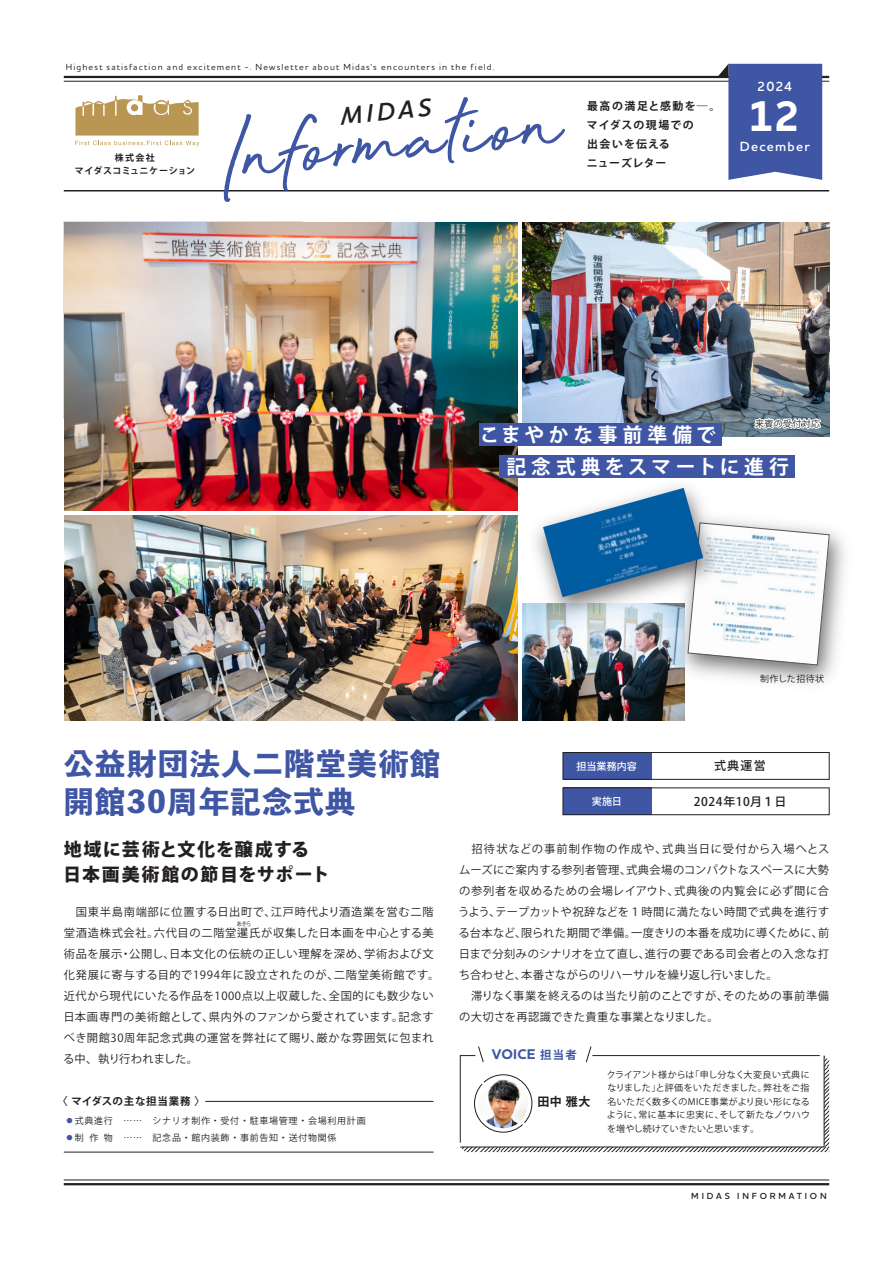
<style>
.page{position:relative;width:893px;height:1263px;background:#fff}
.page>*{position:absolute;margin:0;border:0;box-sizing:border-box;transform-origin:0 0}
.t1{font:700 43.5px "Houschka Pro";color:#fff}
.t2{font:30px/37.5px "Toppan Bunkyu Midashi Go Std EB";letter-spacing:.05em;color:#3f56a5}
.t3{font:italic 600 25.35px "Houschka Pro";color:#231f20}
.t4{font:700 19.65px/32.2px "Koz Go Pr 6 N";letter-spacing:.235em;color:#fff}
.t5{font:800 18px/25.5px "Koz Go Pr 6 N";letter-spacing:.07em;color:#231f20}
.t6{font:700 14.25px "Houschka Pro";letter-spacing:.015em;color:#3f56a5}
.t7{font:600 13.5px "Houschka Pro";letter-spacing:.09em;color:#fff}
.t8{font:500 12px "Koz Go Pr 6 N";letter-spacing:.05em;color:#231f20}
.t9{font:700 12px "Koz Go Pr 6 N";color:#231f20}
.t10{font:700 11.4px "Koz Go Pr 6 N";color:#3f56a5}
.t11{font:11.25px/21px "Koz Go Pr 6 N";letter-spacing:.045em;color:#231f20}
.t12{font:700 10.95px/18.8px "Koz Go Pr 6 N";letter-spacing:.1em;color:#231f20}
.t13{font:700 10.5px "Koz Go Pr 6 N";letter-spacing:.06em;color:#231f20}
.t14{font:500 10.05px "Koz Go Pr 6 N";color:#fff}
.t15{font:9px/13.5px "Koz Go Pr 6 N";letter-spacing:.05em;color:#231f20;text-align:justify}
.t16{font:500 9px "Houschka Pro";letter-spacing:.125em;color:#231f20}
.t17{font:9px "Koz Go Pr 6 N";letter-spacing:.08em;color:#231f20}
.t18{font:700 9px/12.9px "Koz Go Pr 6 N";letter-spacing:.07em;color:#231f20;text-align:center}
.t19{font:600 9px "Houschka Pro";letter-spacing:.315em;color:#231f20}
.t20{font:6px "Koz Go Pr 6 N";color:#231f20;scale:.85 1}
.s1{color:#3f56a5}
</style>
<div class="page">
<div style="left:563px;top:752px;width:89px;height:28px;background:#3f56a5"></div>
<div style="left:563px;top:787px;width:89px;height:28px;background:#3f56a5"></div>
<img style="left:65px;top:223px;width:452px;height:288px">
<img style="left:65px;top:516px;width:452px;height:205px">
<div style="left:562px;top:752px;width:268px;height:28px;border:1px solid #231f20"></div>
<div style="left:562px;top:787px;width:268px;height:28px;border:1px solid #231f20"></div>
<svg style="left:459px;top:1046px;width:370px;height:106px"></svg>
<hr style="left:205px;top:1101px;width:229px;height:1px;background:#231f20">
<hr style="left:64px;top:1151px;width:369px;height:1px;background:#231f20">
<img style="left:522px;top:223px;width:307px;height:213px">
<img style="left:522px;top:631px;width:162px;height:90px">
<div style="left:479px;top:423px;width:243px;height:23px;background:#3f56a5"></div>
<div style="left:499px;top:455px;width:295px;height:23px;background:#3f56a5"></div>
<img style="left:665px;top:520px;width:180px;height:179px">
<svg style="left:688px;top:523px;width:141px;height:142px"></svg>
<img style="left:522px;top:486px;width:210px;height:145px">
<img style="left:543px;top:488px;width:160px;height:109px">
<svg style="left:75px;top:95px;width:124px;height:51px"></svg>
<hr style="left:64px;top:76px;width:765px;height:2px;background:#231f20">
<hr style="left:64px;top:81px;width:765px;height:1px;background:#231f20">
<hr style="left:64px;top:190px;width:765px;height:1px;background:#231f20">
<hr style="left:64px;top:1183px;width:765px;height:2px;background:#231f20">
<hr style="left:64px;top:1179px;width:765px;height:1px;background:#231f20">
<svg style="left:224px;top:97px;width:341px;height:105px"></svg>
<svg style="left:717px;top:64px;width:105px;height:116px;background:#596db0"></svg>
<svg style="left:751px;top:414px;width:72px;height:17px"></svg>
<p class="t16" style="left:66px;top:61px;width:430px">Highest satisfaction and excitement -. Newsletter about Midas's encounters in the field.</p>
<p class="t18" style="left:75px;top:151px;width:122px">株式会社<br>マイダスコミュニケーション</p>
<h3 class="t3" style="left:338px;top:100px;width:93px;rotate:-6deg">MIDAS</h3>
<p class="t12" style="left:587px;top:97px;width:135px">最高の満足と感動を―。マイダスの現場での<br>出会いを伝える<br>ニューズレター</p>
<p class="t7" style="left:757px;top:77px;width:37px">2024</p>
<h1 class="t1" style="left:748px;top:88px;width:54px">12</h1>
<p class="t7" style="left:740px;top:138px;width:71px">December</p>
<p class="t15" style="left:755px;top:417px;width:67px">来賓の受付対応</p>
<h3 class="t4" style="left:480px;top:419px;width:311px">こまやかな事前準備で<br>　記念式典をスマートに進行</h3>
<p class="t15" style="left:760px;top:672px;width:65px">制作した招待状</p>
<h2 class="t2" style="left:64px;top:743px;width:378px">公益財団法人二階堂美術館開館30周年記念式典</h2>
<h3 class="t5" style="left:63px;top:837px;width:268px">地域に芸術と文化を醸成する日本画美術館の節目をサポート</h3>
<p class="t11" style="left:63px;top:902px;width:378px">　国東半島南端部に位置する日出町で、江戸時代より酒造業を営む二階堂酒造株式会社。六代目の二階堂暹氏が収集した日本画を中心とする美術品を展示・公開し、日本文化の伝統の正しい理解を深め、学術および文化発展に寄与する目的で1994年に設立されたのが、二階堂美術館です。近代から現代にいたる作品を1000点以上収蔵した、全国的にも数少ない日本画専門の美術館として、県内外のファンから愛されています。記念すべき開館30周年記念式典の運営を弊社にて賜り、厳かな雰囲気に包まれる中、 執り行われました。</p>
<p class="t20" style="left:237px;top:921px;width:19px">あきら</p>
<p class="t13" style="left:57px;top:1095px;width:149px">〈 マイダスの主な担当業務 〉</p>
<p class="t17" style="left:65px;top:1116px;width:302px"><span class="s1">●</span>式典進行　……　シナリオ制作・受付・駐車場管理・会場利用計画</p>
<p class="t17" style="left:65px;top:1132px;width:273px"><span class="s1">●</span>制 作 物　……　記念品・館内装飾・事前告知・送付物関係</p>
<p class="t14" style="left:576px;top:760px;width:62px">担当業務内容</p>
<p class="t8" style="left:714px;top:759px;width:53px">式典運営</p>
<p class="t14" style="left:592px;top:796px;width:31px">実施日</p>
<p class="t8" style="left:694px;top:794px;width:94px">2024年10月１日</p>
<p class="t11" style="left:458px;top:839px;width:373px">　招待状などの事前制作物の作成や、式典当日に受付から入場へとスムーズにご案内する参列者管理、式典会場のコンパクトなスペースに大勢の参列者を収めるための会場レイアウト、式典後の内覧会に必ず間に合うよう、テープカットや祝辞などを１時間に満たない時間で式典を進行する台本など、限られた期間で準備。一度きりの本番を成功に導くために、前日まで分刻みのシナリオを立て直し、進行の要である司会者との入念な打ち合わせと、本番さながらのリハーサルを繰り返し行いました。<br>　滞りなく事業を終えるのは当たり前のことですが、そのための事前準備の大切さを再認識できた貴重な事業となりました。</p>
<p class="t10" style="left:540px;top:1048px;width:38px">担当者</p>
<p class="t6" style="left:492px;top:1045px;width:45px">VOICE</p>
<p class="t9" style="left:537px;top:1095px;width:54px">田中 雅大</p>
<p class="t15" style="left:607px;top:1068px;width:205px">クライアント様からは「申し分なく大変良い式典になりました」と評価をいただきました。弊社をご指名いただく数多くのMICE事業がより良い形になるように、常に基本に忠実に、そして新たなノウハウを増やし続けていきたいと思います。</p>
<p class="t19" style="left:691px;top:1190px;width:137px">MIDAS INFORMATION</p>
</div>
